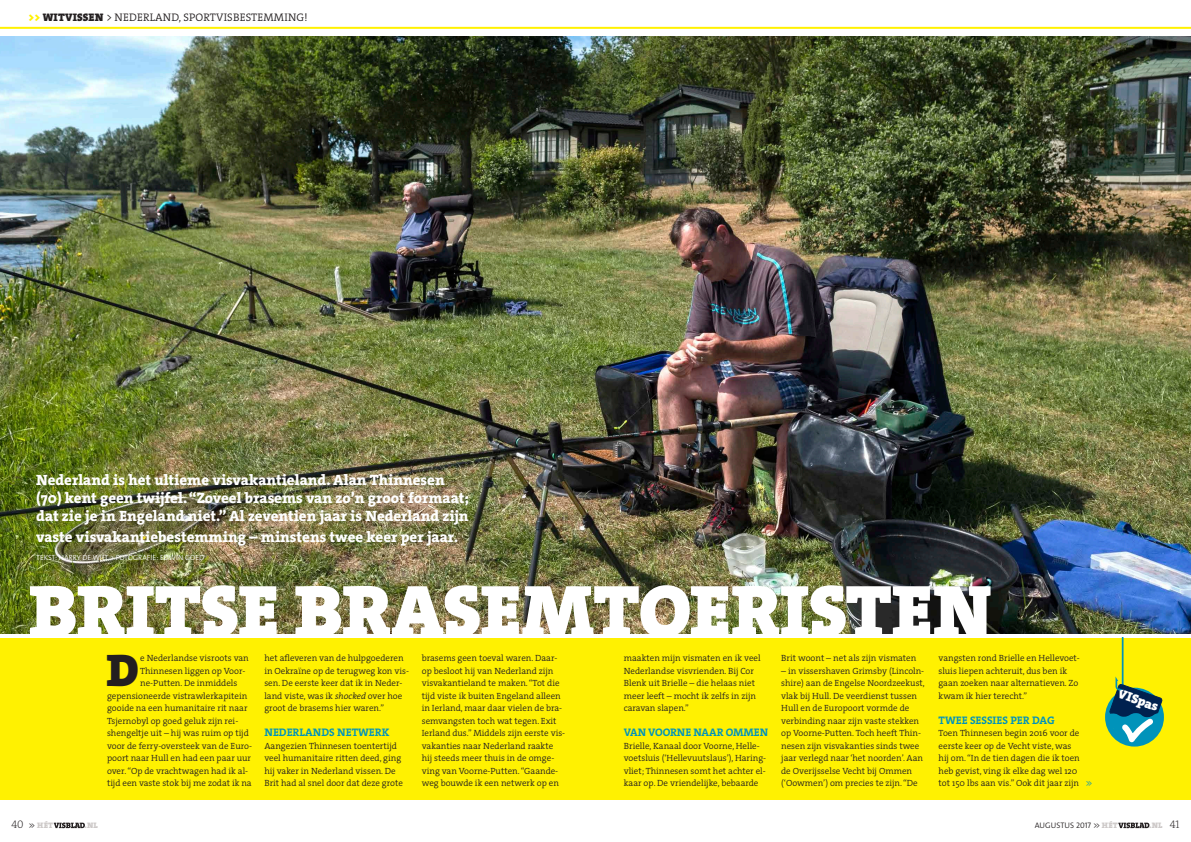
<style>
.page{position:relative;width:1191px;height:842px;background:#fff}
.page>*{position:absolute;margin:0;border:0;box-sizing:border-box;transform-origin:0 0}
.t1{font:74.9px "The Serif HP9 Blk";letter-spacing:-.005em;color:#fff}
.t2{font:46px "The Serif HP9 Blk";color:#231f20}
.t3{font:15px/18px "The Serif HP8 Ex Bld";color:#fff}
.t4{font:13.3px "The Serif HP9 Blk";color:#fff}
.t5{font:11px "The Serif HP7 Bld";color:#0093ba}
.t6{font:11px "The Serif HP4 Se Lig";letter-spacing:.015em;color:#231f20}
.t7{font:9px/12.5px "The Serif HP4 Se Lig";color:#231f20}
.t8{font:300 8px "The Sans Os F";color:#231f20}
.t9{font:8px "The Serif HP9 Blk";letter-spacing:.03em;color:#cdc9c8}
.t10{font:300 7.5px "The Sans Os F";color:#fff}
.s1{font-family:"The Serif HP9 Blk";color:#fff101}
.s2{font-family:"The Serif HP9 Blk"}
.s3{font-family:"The Serif HP4 Se Lig IT"}
.s4{font-family:"The Sans Os F";font-weight:300;font-size:8.5px;color:#0093ba}
.s5{font-family:"The Serif HP2 Ex Lig";font-size:11px;color:#231f20}
.s6{font-family:"The Sans Os F";font-weight:300;color:#231f20}
.s7{font-family:"The Serif HP9 Blk";font-weight:400;color:#cdc9c8}
</style>
<div class="page">
<img style="left:0;top:36px;width:1191px;height:598px">
<svg style="left:54px;top:822px;width:31px;height:6px"></svg>
<svg style="left:1118px;top:822px;width:31px;height:6px"></svg>
<div style="left:0;top:638px;width:1191px;height:161px;background:#fff101"></div>
<hr style="left:0;top:27px;width:1191px;height:2px;background:#fff101">
<div style="left:1105px;top:688px;width:59px;height:58px;border:6px solid #0093ba;border-radius:50%"></div>
<svg style="left:1109px;top:638px;width:53px;height:107px"></svg>
<p class="t6" style="left:28px;top:10px;width:281px"><span class="s1">&gt;&gt;</span> <span class="s2">WITVISSEN</span> &gt; NEDERLAND, SPORTVISBESTEMMING!</p>
<h3 class="t3" style="left:36px;top:470px;width:434px">Nederland is het ultieme visvakantieland. Alan Thinnesen (70) kent geen twijfel. “Zoveel brasems van zo’n groot formaat; dat zie je in Engeland niet.” Al zeventien jaar is Nederland zijn</h3>
<h3 class="t3" style="left:36px;top:527px;width:423px">vaste visvakantiebestemming – minstens twee keer per jaar.</h3>
<p class="t10" style="left:36px;top:552px;width:170px">TEKST: HARRY DE WILT &gt; FOTOGRAFIE: EDWIN GOED</p>
<h1 class="t1" style="left:29px;top:560px;width:964px">BRITSE BRASEMTOERISTEN</h1>
<h2 class="t2" style="left:106px;top:639px;width:34px">D</h2>
<p class="t7" style="left:140px;top:652px;width:110px">e Nederlandse visroots van</p>
<p class="t7" style="left:140px;top:664px;width:107px">Thinnesen liggen op Voor-</p>
<p class="t7" style="left:140px;top:677px;width:99px">ne-Putten. De inmiddels</p>
<p class="t7" style="left:107px;top:689px;width:142px">gepensioneerde vistrawlerkapitein</p>
<p class="t7" style="left:107px;top:702px;width:142px">gooide na een humanitaire rit naar</p>
<p class="t7" style="left:107px;top:714px;width:133px">Tsjernobyl op goed geluk zijn rei-</p>
<p class="t7" style="left:107px;top:727px;width:143px">shengeltje uit – hij was ruim op tijd</p>
<p class="t7" style="left:107px;top:739px;width:147px">voor de ferry-oversteek van de Euro-</p>
<p class="t7" style="left:107px;top:752px;width:145px">poort naar Hull en had een paar uur</p>
<p class="t7" style="left:107px;top:764px;width:143px">over. “Op de vrachtwagen had ik al-</p>
<p class="t7" style="left:107px;top:777px;width:146px">tijd een vaste stok bij me zodat ik na</p>
<p class="t7" style="left:264px;top:652px;width:146px">het afleveren van de hulpgoederen in Oekraïne op de terugweg kon vis&shy;sen. De eerste keer dat ik in Neder&shy;land viste, was ik <span class="s3">shocked</span> over hoe groot de brasems hier waren.”</p>
<p class="t5" style="left:264px;top:725px;width:126px">NEDERLANDS NETWERK</p>
<p class="t7" style="left:264px;top:739px;width:140px">Aangezien Thinnesen toentertijd veel humanitaire ritten deed, ging hij vaker in Nederland vissen. De Brit had al snel door dat deze grote</p>
<p class="t7" style="left:422px;top:652px;width:145px">brasems geen toeval waren. Daar&shy;op besloot hij van Nederland zijn visvakantieland te maken. “Tot die tijd viste ik buiten Engeland alleen in Ierland, maar daar vielen de bra&shy;semvangsten toch wat tegen. Exit Ierland dus.” Middels zijn eerste vis&shy;vakanties naar Nederland raakte hij steeds meer thuis in de omge&shy;ving van Voorne-Putten. “Gaande&shy;weg bouwde ik een netwerk op en</p>
<p class="t7" style="left:624px;top:652px;width:138px">maakten mijn vismaten en ik veel<br>Nederlandse visvrienden. Bij Cor<br>Blenk uit Brielle – die helaas niet meer leeft – mocht ik zelfs in zijn caravan slapen.”</p>
<p class="t5" style="left:624px;top:725px;width:146px">VAN VOORNE NAAR OMMEN</p>
<p class="t7" style="left:624px;top:739px;width:144px">Brielle, Kanaal door Voorne, Helle&shy;voetsluis (‘Hellevuutslaus’), Haring&shy;vliet; Thinnesen somt het achter el&shy;kaar op. De vriendelijke, bebaarde</p>
<p class="t7" style="left:781px;top:652px;width:137px">Brit woont – net als zijn vismaten</p>
<p class="t7" style="left:781px;top:664px;width:145px">– in vissershaven Grimsby (Lincoln&shy;shire) aan de Engelse Noordzeekust, vlak bij Hull. De veerdienst tussen Hull en de Europoort vormde de verbinding naar zijn vaste stekken op Voorne-Putten. Toch heeft Thin&shy;nesen zijn visvakanties sinds twee jaar verlegd naar ‘het noorden’. Aan de Overijsselse Vecht bij Ommen (‘Oowmen’) om precies te zijn. “De</p>
<p class="t7" style="left:938px;top:652px;width:143px">vangsten rond Brielle en Hellevoet&shy;sluis liepen achteruit, dus ben ik gaan zoeken naar alternatieven. Zo kwam ik hier terecht.”</p>
<p class="t5" style="left:938px;top:712px;width:117px">TWEE SESSIES PER DAG</p>
<p class="t7" style="left:938px;top:727px;width:155px">Toen Thinnesen begin 2016 voor de eerste keer op de Vecht viste, was<br>hij om. “In de tien dagen die ik toen heb gevist, ving ik elke dag wel 120<br>tot 150 lbs aan vis.” Ook dit jaar zijn <span class="s4">&gt;&gt;</span></p>
<h3 class="t4" style="left:1121px;top:684px;width:44px;rotate:19deg">VISpas</h3>
<p class="t9" style="left:11px;top:820px;width:43px"><span class="s5">40</span> <span class="s6">&gt;&gt;</span> HÉT</p>
<p class="t9" style="left:85px;top:820px;width:15px">.NL</p>
<p class="t8" style="left:1034px;top:820px;width:85px">AUGUSTUS 2017 &gt;&gt; <span class="s7">HÉT</span></p>
<p class="t9" style="left:1149px;top:820px;width:32px">.NL <span class="s5">41</span></p>
</div>
